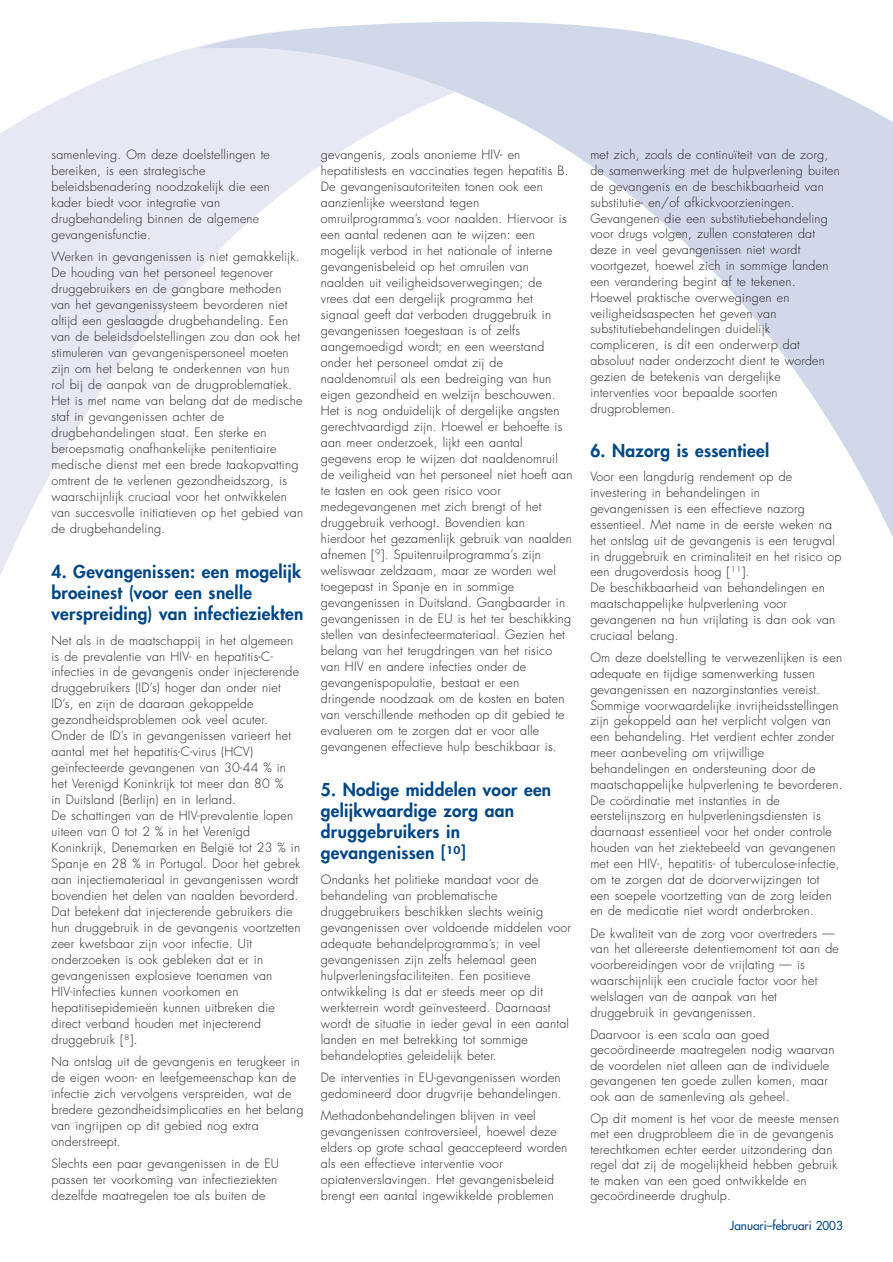
<style>
.page{position:relative;width:893px;height:1262px;background:#fff}
.page>*{position:absolute;margin:0;border:0;box-sizing:border-box;transform-origin:0 0}
.t1{font:800 17.25px/21.3px "Futura";letter-spacing:.015em;color:#004684}
.t2{font:300 12.45px/15.9px "Futura";letter-spacing:.02em;color:#231f20}
.t3{font:12px "Futura";color:#004684}
</style>
<div class="page">
<svg style="left:0;top:47px;width:197px;height:529px;fill:#e6e9f3"></svg>
<svg style="left:197px;top:21px;width:695px;height:514px"></svg>
<p class="t2" style="left:51px;top:148px;width:220px">samenleving. Om deze doelstellingen te bereiken, is een strategische beleidsbenadering noodzakelijk die een kader biedt voor integratie van drugbehandeling binnen de algemene gevangenisfunctie.</p>
<p class="t2" style="left:51px;top:250px;width:253px">Werken in gevangenissen is niet gemakkelijk.<br>De houding van het personeel tegenover druggebruikers en de gangbare methoden van het gevangenissysteem bevorderen niet altijd een geslaagde drugbehandeling. Een van de beleidsdoelstellingen zou dan ook het stimuleren van gevangenispersoneel moeten zijn om het belang te onderkennen van hun rol bij de aanpak van de drugproblematiek.<br>Het is met name van belang dat de medische staf in gevangenissen achter de drugbehandelingen staat. Een sterke en beroepsmatig onafhankelijke penitentiaire medische dienst met een brede taakopvatting omtrent de te verlenen gezondheidszorg, is waarschijnlijk cruciaal voor het ontwikkelen van succesvolle initiatieven op het gebied van de drugbehandeling.</p>
<h1 class="t1" style="left:51px;top:562px;width:253px">4. Gevangenissen: een mogelijk broeinest (voor een snelle verspreiding) van infectieziekten</h1>
<p class="t2" style="left:51px;top:633px;width:251px">Net als in de maatschappij in het algemeen is de prevalentie van HIV- en hepatitis-C&shy;infecties in de gevangenis onder injecterende druggebruikers (ID’s) hoger dan onder niet ID’s, en zijn de daaraan gekoppelde gezondheidsproblemen ook veel acuter.<br>Onder de ID’s in gevangenissen varieert het aantal met het hepatitis-C-virus (HCV) geïnfecteerde gevangenen van 30-44 % in het Verenigd Koninkrijk tot meer dan 80 %<br>in Duitsland (Berlijn) en in Ierland.<br>De schattingen van de HIV-prevalentie lopen uiteen van 0 tot 2 % in het Verenigd Koninkrijk, Denemarken en België tot 23 % in Spanje en 28 % in Portugal. Door het gebrek aan injectiemateriaal in gevangenissen wordt bovendien het delen van naalden bevorderd.<br>Dat betekent dat injecterende gebruikers die hun druggebruik in de gevangenis voortzetten zeer kwetsbaar zijn voor infectie. Uit onderzoeken is ook gebleken dat er in gevangenissen explosieve toenamen van HIV-infecties kunnen voorkomen en hepatitisepidemieën kunnen uitbreken die direct verband houden met injecterend druggebruik [<sup>8</sup>].</p>
<p class="t2" style="left:51px;top:1054px;width:253px">Na ontslag uit de gevangenis en terugkeer in de eigen woon- en leefgemeenschap kan de infectie zich vervolgens verspreiden, wat de bredere gezondheidsimplicaties en het belang van ingrijpen op dit gebied nog extra onderstreept.</p>
<p class="t2" style="left:51px;top:1157px;width:229px">Slechts een paar gevangenissen in de EU passen ter voorkoming van infectieziekten dezelfde maatregelen toe als buiten de</p>
<p class="t2" style="left:321px;top:148px;width:253px">gevangenis, zoals anonieme HIV- en hepatitistests en vaccinaties tegen hepatitis B.<br>De gevangenisautoriteiten tonen ook een aanzienlijke weerstand tegen omruilprogramma’s voor naalden. Hiervoor is een aantal redenen aan te wijzen: een mogelijk verbod in het nationale of interne gevangenisbeleid op het omruilen van naalden uit veiligheidsoverwegingen; de<br>vrees dat een dergelijk programma het signaal geeft dat verboden druggebruik in gevangenissen toegestaan is of zelfs aangemoedigd wordt; en een weerstand onder het personeel omdat zij de naaldenomruil als een bedreiging van hun eigen gezondheid en welzijn beschouwen.<br>Het is nog onduidelijk of dergelijke angsten gerechtvaardigd zijn. Hoewel er behoefte is aan meer onderzoek, lijkt een aantal gegevens erop te wijzen dat naaldenomruil de veiligheid van het personeel niet hoeft aan te tasten en ook geen risico voor medegevangenen met zich brengt of het druggebruik verhoogt. Bovendien kan hierdoor het gezamenlijk gebruik van naalden afnemen [<sup>9</sup>]. Spuitenruilprogramma’s zijn weliswaar zeldzaam, maar ze worden wel toegepast in Spanje en in sommige gevangenissen in Duitsland. Gangbaarder in gevangenissen in de EU is het ter beschikking stellen van desinfecteermateriaal. Gezien het belang van het terugdringen van het risico van HIV en andere infecties onder de gevangenispopulatie, bestaat er een dringende noodzaak om de kosten en baten van verschillende methoden op dit gebied te evalueren om te zorgen dat er voor alle gevangenen effectieve hulp beschikbaar is.</p>
<h1 class="t1" style="left:321px;top:780px;width:232px">5. Nodige middelen voor een gelijkwaardige zorg aan druggebruikers in gevangenissen [<sup>10</sup>]</h1>
<p class="t2" style="left:321px;top:872px;width:251px">Ondanks het politieke mandaat voor de behandeling van problematische druggebruikers beschikken slechts weinig gevangenissen over voldoende middelen voor adequate behandelprogramma’s; in veel gevangenissen zijn zelfs helemaal geen hulpverleningsfaciliteiten. Een positieve ontwikkeling is dat er steeds meer op dit werkterrein wordt geïnvesteerd. Daarnaast wordt de situatie in ieder geval in een aantal landen en met betrekking tot sommige behandelopties geleidelijk beter.</p>
<p class="t2" style="left:321px;top:1070px;width:242px">De interventies in EU-gevangenissen worden gedomineerd door drugvrije behandelingen.</p>
<p class="t2" style="left:321px;top:1109px;width:248px">Methadonbehandelingen blijven in veel gevangenissen controversieel, hoewel deze elders op grote schaal geaccepteerd worden als een effectieve interventie voor opiatenverslavingen. Het gevangenisbeleid brengt een aantal ingewikkelde problemen</p>
<p class="t2" style="left:590px;top:148px;width:251px">met zich, zoals de continuïteit van de zorg, de samenwerking met de hulpverlening buiten de gevangenis en de beschikbaarheid van substitutie- en/of afkickvoorzieningen.<br>Gevangenen die een substitutiebehandeling voor drugs volgen, zullen constateren dat deze in veel gevangenissen niet wordt voortgezet, hoewel zich in sommige landen een verandering begint af te tekenen.<br>Hoewel praktische overwegingen en veiligheidsaspecten het geven van substitutiebehandelingen duidelijk compliceren, is dit een onderwerp dat absoluut nader onderzocht dient te worden gezien de betekenis van dergelijke interventies voor bepaalde soorten drugproblemen.</p>
<h1 class="t1" style="left:590px;top:441px;width:180px">6. Nazorg is essentieel</h1>
<p class="t2" style="left:590px;top:470px;width:253px">Voor een langdurig rendement op de investering in behandelingen in gevangenissen is een effectieve nazorg essentieel. Met name in de eerste weken na het ontslag uit de gevangenis is een terugval in druggebruik en criminaliteit en het risico op een drugoverdosis hoog [<sup>11</sup>].<br>De beschikbaarheid van behandelingen en maatschappelijke hulpverlening voor gevangenen na hun vrijlating is dan ook van cruciaal belang.</p>
<p class="t2" style="left:590px;top:650px;width:254px">Om deze doelstelling te verwezenlijken is een adequate en tijdige samenwerking tussen gevangenissen en nazorginstanties vereist.<br>Sommige voorwaardelijke invrijheidsstellingen zijn gekoppeld aan het verplicht volgen van een behandeling. Het verdient echter zonder meer aanbeveling om vrijwillige behandelingen en ondersteuning door de maatschappelijke hulpverlening te bevorderen.<br>De coördinatie met instanties in de eerstelijnszorg en hulpverleningsdiensten is daarnaast essentieel voor het onder controle houden van het ziektebeeld van gevangenen met een HIV-, hepatitis- of tuberculose-infectie, om te zorgen dat de doorverwijzingen tot<br>een soepele voortzetting van de zorg leiden en de medicatie niet wordt onderbroken.</p>
<p class="t2" style="left:590px;top:926px;width:250px">De kwaliteit van de zorg voor overtreders — van het allereerste detentiemoment tot aan de voorbereidingen voor de vrijlating — is waarschijnlijk een cruciale factor voor het welslagen van de aanpak van het druggebruik in gevangenissen.</p>
<p class="t2" style="left:590px;top:1027px;width:246px">Daarvoor is een scala aan goed gecoördineerde maatregelen nodig waarvan de voordelen niet alleen aan de individuele gevangenen ten goede zullen komen, maar ook aan de samenleving als geheel.</p>
<p class="t2" style="left:590px;top:1111px;width:250px">Op dit moment is het voor de meeste mensen met een drugprobleem die in de gevangenis terechtkomen echter eerder uitzondering dan regel dat zij de mogelijkheid hebben gebruik te maken van een goed ontwikkelde en gecoördineerde drughulp.</p>
<p class="t3" style="left:730px;top:1219px;width:114px">Januari–februari 2003</p>
</div>
